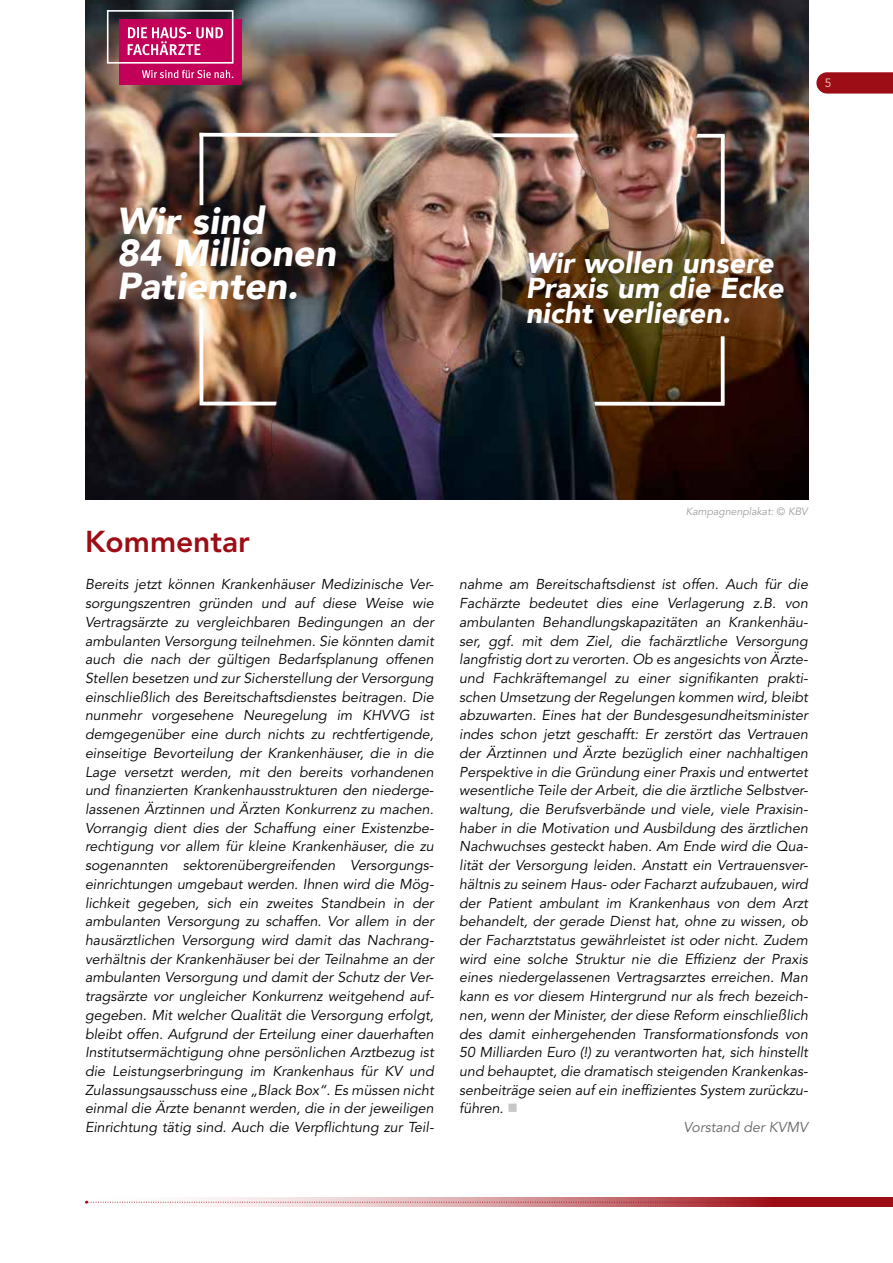
<style>
.page{position:relative;width:893px;height:1263px;background:#fff}
.page>*{position:absolute;margin:0;border:0;box-sizing:border-box;transform-origin:0 0}
.t1{font:italic 900 37.5px/32.7px "Avenir";color:#fff}
.t2{font:800 30px "Avenir LT Std";color:#9d0d15}
.t3{font:italic 900 28.8px/25px "Avenir";letter-spacing:.005em;color:#fff}
.t4{font:italic 14.25px/18.8px "Avenir LT Std";color:#000;text-align:justify}
.t5{font:italic 14.25px "Avenir LT Std";color:#646567}
.t6{font:12px "Avenir LT Std";color:#eccdbe}
.t7{font:italic 10.5px "Avenir LT Std";color:#9c9e9f}
.s1{font-style:normal}
.s2{color:#c6c7c8}
</style>
<div class="page">
<svg style="left:816px;top:72px;width:77px;height:22px;background:#a31d24"></svg>
<svg style="left:86px;top:1197px;width:807px;height:10px"></svg>
<svg style="left:85px;top:1201px;width:808px;height:3px;background:#cc8488"></svg>
<img style="left:85px;top:0;width:723px;height:500px">
<img style="left:196px;top:131px;width:532px;height:9px">
<svg style="left:721px;top:135px;width:4px;height:109px"></svg>
<img style="left:198px;top:305px;width:528px;height:103px">
<hr style="left:200px;top:133px;width:3px;height:72px;background:#fff">
<div style="left:120px;top:19px;width:122px;height:65px;background:#c30059"></div>
<svg style="left:142px;top:70px;width:91px;height:8px"></svg>
<svg style="left:107px;top:10px;width:126px;height:54px"></svg>
<h1 class="t1" style="left:117px;top:204px;width:221px">Wir sind<br>84 Millionen<br>Patienten.</h1>
<p class="t6" style="left:825px;top:76px;width:8px">5</p>
<h3 class="t3" style="left:526px;top:250px;width:259px">Wir wollen unsere<br>Praxis um die Ecke nicht verlieren.</h3>
<p class="t7" style="left:686px;top:505px;width:123px">Kampagnenplakat: <span class="s1">©</span> KBV</p>
<h2 class="t2" style="left:85px;top:524px;width:166px">Kommentar</h2>
<p class="t4" style="left:85px;top:575px;width:350px">Bereits jetzt können Krankenhäuser Medizinische Ver&shy;sorgungszentren gründen und auf diese Weise wie Vertragsärzte zu vergleichbaren Bedingungen an der ambulanten Versorgung teilnehmen. Sie könnten damit auch die nach der gültigen Bedarfsplanung offenen Stellen besetzen und zur Sicherstellung der Versorgung einschließlich des Bereitschaftsdienstes beitragen. Die nunmehr vorgesehene Neuregelung im KHVVG ist demgegenüber eine durch nichts zu rechtfertigende, einseitige Bevorteilung der Krankenhäuser, die in die Lage versetzt werden, mit den bereits vorhandenen und finanzierten Krankenhausstrukturen den niederge&shy;lassenen Ärztinnen und Ärzten Konkurrenz zu machen.<br>Vorrangig dient dies der Schaffung einer Existenzbe&shy;rechtigung vor allem für kleine Krankenhäuser, die zu sogenannten sektorenübergreifenden Versorgungs&shy;einrichtungen umgebaut werden. Ihnen wird die Mög&shy;lichkeit gegeben, sich ein zweites Standbein in der ambulanten Versorgung zu schaffen. Vor allem in der hausärztlichen Versorgung wird damit das Nachrang&shy;verhältnis der Krankenhäuser bei der Teilnahme an der ambulanten Versorgung und damit der Schutz der Ver&shy;tragsärzte vor ungleicher Konkurrenz weitgehend auf&shy;gegeben. Mit welcher Qualität die Versorgung erfolgt, bleibt offen. Aufgrund der Erteilung einer dauerhaften Institutsermächtigung ohne persönlichen Arztbezug ist die Leistungserbringung im Krankenhaus für KV und Zulassungsausschuss eine „Black Box“. Es müssen nicht einmal die Ärzte benannt werden, die in der jeweiligen Einrichtung tätig sind. Auch die Verpflichtung zur Teil-</p>
<p class="t4" style="left:459px;top:575px;width:350px">nahme am Bereitschaftsdienst ist offen. Auch für die</p>
<p class="t4" style="left:459px;top:594px;width:350px">Fachärzte bedeutet dies eine Verlagerung z.B. von</p>
<p class="t4" style="left:459px;top:613px;width:350px">ambulanten Behandlungskapazitäten an Krankenhäu-</p>
<p class="t4" style="left:459px;top:632px;width:350px">ser, ggf. mit dem Ziel, die fachärztliche Versorgung</p>
<p class="t4" style="left:459px;top:650px;width:350px">langfristig dort zu verorten. Ob es angesichts von Ärzte-</p>
<p class="t4" style="left:459px;top:669px;width:350px">und Fachkräftemangel zu einer signifikanten prakti-</p>
<p class="t4" style="left:459px;top:688px;width:350px">schen Umsetzung der Regelungen kommen wird, bleibt</p>
<p class="t4" style="left:459px;top:706px;width:350px">abzuwarten. Eines hat der Bundesgesundheitsminister</p>
<p class="t4" style="left:459px;top:725px;width:350px">indes schon jetzt geschafft: Er zerstört das Vertrauen</p>
<p class="t4" style="left:459px;top:744px;width:350px">der Ärztinnen und Ärzte bezüglich einer nachhaltigen</p>
<p class="t4" style="left:459px;top:763px;width:350px">Perspektive in die Gründung einer Praxis und entwertet</p>
<p class="t4" style="left:459px;top:781px;width:350px">wesentliche Teile der Arbeit, die die ärztliche Selbstver-</p>
<p class="t4" style="left:459px;top:800px;width:350px">waltung, die Berufsverbände und viele, viele Praxisin-</p>
<p class="t4" style="left:459px;top:819px;width:350px">haber in die Motivation und Ausbildung des ärztlichen</p>
<p class="t4" style="left:459px;top:837px;width:350px">Nachwuchses gesteckt haben. Am Ende wird die Qua-</p>
<p class="t4" style="left:459px;top:856px;width:350px">lität der Versorgung leiden. Anstatt ein Vertrauensver-</p>
<p class="t4" style="left:459px;top:875px;width:350px">hältnis zu seinem Haus- oder Facharzt aufzubauen, wird</p>
<p class="t4" style="left:459px;top:894px;width:350px">der Patient ambulant im Krankenhaus von dem Arzt</p>
<p class="t4" style="left:459px;top:912px;width:350px">behandelt, der gerade Dienst hat, ohne zu wissen, ob</p>
<p class="t4" style="left:459px;top:931px;width:350px">der Facharztstatus gewährleistet ist oder nicht. Zudem</p>
<p class="t4" style="left:459px;top:950px;width:350px">wird eine solche Struktur nie die Effizienz der Praxis</p>
<p class="t4" style="left:459px;top:968px;width:350px">eines niedergelassenen Vertragsarztes erreichen. Man</p>
<p class="t4" style="left:459px;top:987px;width:350px">kann es vor diesem Hintergrund nur als frech bezeich-</p>
<p class="t4" style="left:459px;top:1006px;width:350px">nen, wenn der Minister, der diese Reform einschließlich</p>
<p class="t4" style="left:459px;top:1025px;width:350px">des damit einhergehenden Transformationsfonds von</p>
<p class="t4" style="left:459px;top:1043px;width:350px">50 Milliarden Euro (!) zu verantworten hat, sich hinstellt</p>
<p class="t4" style="left:459px;top:1062px;width:350px">und behauptet, die dramatisch steigenden Krankenkas-</p>
<p class="t4" style="left:459px;top:1081px;width:350px">senbeiträge seien auf ein ineffizientes System zurückzu-</p>
<p class="t4" style="left:459px;top:1099px;width:60px">führen. <span class="s2">■</span></p>
<p class="t5" style="left:684px;top:1119px;width:126px">Vorstand der KVMV</p>
</div>
